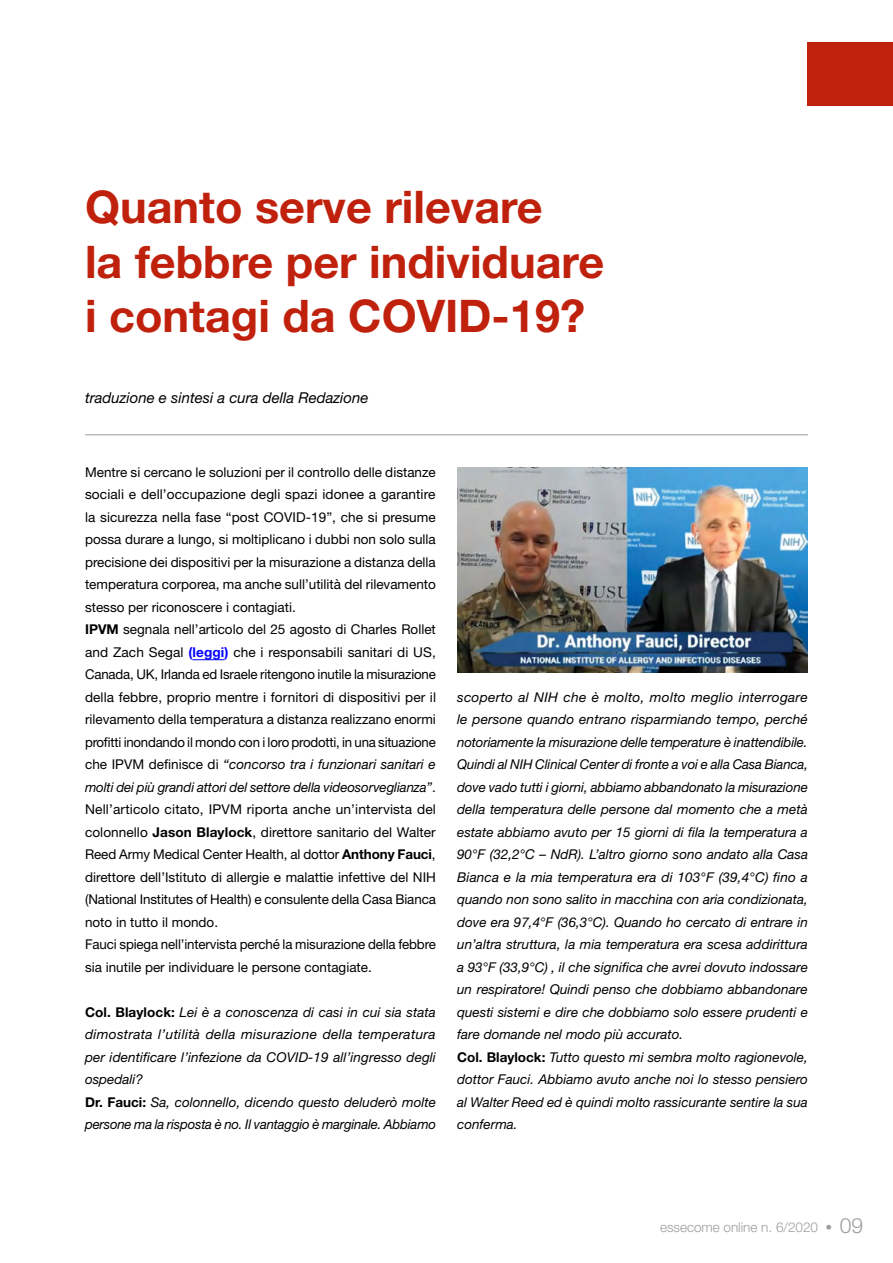
<style>
.page{position:relative;width:893px;height:1263px;background:#fff}
.page>*{position:absolute;margin:0;border:0;box-sizing:border-box;transform-origin:0 0}
.t1{font:700 45px/54px "Helvetica Neue LT Std";color:#c0210c}
.t2{font:italic 15px "Helvetica Neue LT Std";color:#000}
.t3{font:italic 13.5px/22.5px "Helvetica Neue LT Std";color:#000}
.t4{font:13.5px/22.5px "Helvetica Neue LT Std";color:#000}
.t5{font:300 13.5px "Helvetica Neue LT Std";color:#9d9d9c}
.s1{font-weight:700}
.s2{font-weight:700;color:#00f}
.s3{font-style:italic}
.s4{font-weight:700;font-style:normal}
.s5{font-size:21px}
</style>
<div class="page">
<div style="left:808px;top:43px;width:85px;height:63px;background:#c0210c"></div>
<hr style="left:192px;top:659px;width:33px;height:1px;background:#00f">
<hr style="left:85px;top:434px;width:723px;height:1px;background:#9d9d9c">
<img style="left:457px;top:467px;width:351px;height:206px">
<h1 class="t1" style="left:85px;top:179px;width:521px">Quanto serve rilevare<br>la febbre per individuare i contagi da COVID-19?</h1>
<p class="t2" style="left:85px;top:388px;width:285px">traduzione e sintesi a cura della Redazione</p>
<p class="t4" style="left:85px;top:460px;width:353px">Mentre si cercano le soluzioni per il controllo delle distanze sociali e dell’occupazione degli spazi idonee a garantire la sicurezza nella fase “post COVID-19”, che si presume possa durare a lungo, si moltiplicano i dubbi non solo sulla precisione dei dispositivi per la misurazione a distanza della temperatura corporea, ma anche sull’utilità del rilevamento stesso per riconoscere i contagiati.<br><span class="s1">IPVM</span> segnala nell’articolo del 25 agosto di Charles Rollet and Zach Segal <span class="s2">(leggi)</span> che i responsabili sanitari di US, Canada, UK, Irlanda ed Israele ritengono inutile la misurazione della febbre, proprio mentre i fornitori di dispositivi per il rilevamento della temperatura a distanza realizzano enormi profitti inondando il mondo con i loro prodotti, in una situazione che IPVM definisce di <span class="s3">“concorso tra i funzionari sanitari e molti dei più grandi attori del settore della videosorveglianza”</span>.<br>Nell’articolo citato, IPVM riporta anche un’intervista del colonnello <span class="s1">Jason Blaylock</span>, direttore sanitario del Walter Reed Army Medical Center Health, al dottor <span class="s1">Anthony Fauci</span>, direttore dell’Istituto di allergie e malattie infettive del NIH (National Institutes of Health) e consulente della Casa Bianca noto in tutto il mondo.<br>Fauci spiega nell’intervista perché la misurazione della febbre sia inutile per individuare le persone contagiate.</p>
<p class="t3" style="left:85px;top:1000px;width:352px"><span class="s4">Col. Blaylock:</span> Lei è a conoscenza di casi in cui sia stata dimostrata l’utilità della misurazione della temperatura per identificare l’infezione da COVID-19 all’ingresso degli ospedali?<br><span class="s4">Dr. Fauci:</span> Sa, colonnello, dicendo questo deluderò molte persone ma la risposta è no. Il vantaggio è marginale. Abbiamo</p>
<p class="t3" style="left:457px;top:685px;width:352px">scoperto al NIH che è molto, molto meglio interrogare le persone quando entrano risparmiando tempo, perché notoriamente la misurazione delle temperature è inattendibile.<br>Quindi al NIH Clinical Center di fronte a voi e alla Casa Bianca, dove vado tutti i giorni, abbiamo abbandonato la misurazione della temperatura delle persone dal momento che a metà estate abbiamo avuto per 15 giorni di fila la temperatura a 90°F (32,2°C – NdR). L’altro giorno sono andato alla Casa Bianca e la mia temperatura era di 103°F (39,4°C) fino a quando non sono salito in macchina con aria condizionata, dove era 97,4°F (36,3°C). Quando ho cercato di entrare in un’altra struttura, la mia temperatura era scesa addirittura a 93°F (33,9°C) , il che significa che avrei dovuto indossare un respiratore! Quindi penso che dobbiamo abbandonare questi sistemi e dire che dobbiamo solo essere prudenti e fare domande nel modo più accurato.<br><span class="s4">Col. Blaylock:</span> Tutto questo mi sembra molto ragionevole, dottor Fauci. Abbiamo avuto anche noi lo stesso pensiero al Walter Reed ed è quindi molto rassicurante sentire la sua conferma.</p>
<p class="t5" style="left:660px;top:1219px;width:205px">essecome online n. 6/2020 • <span class="s5">09</span></p>
</div>
